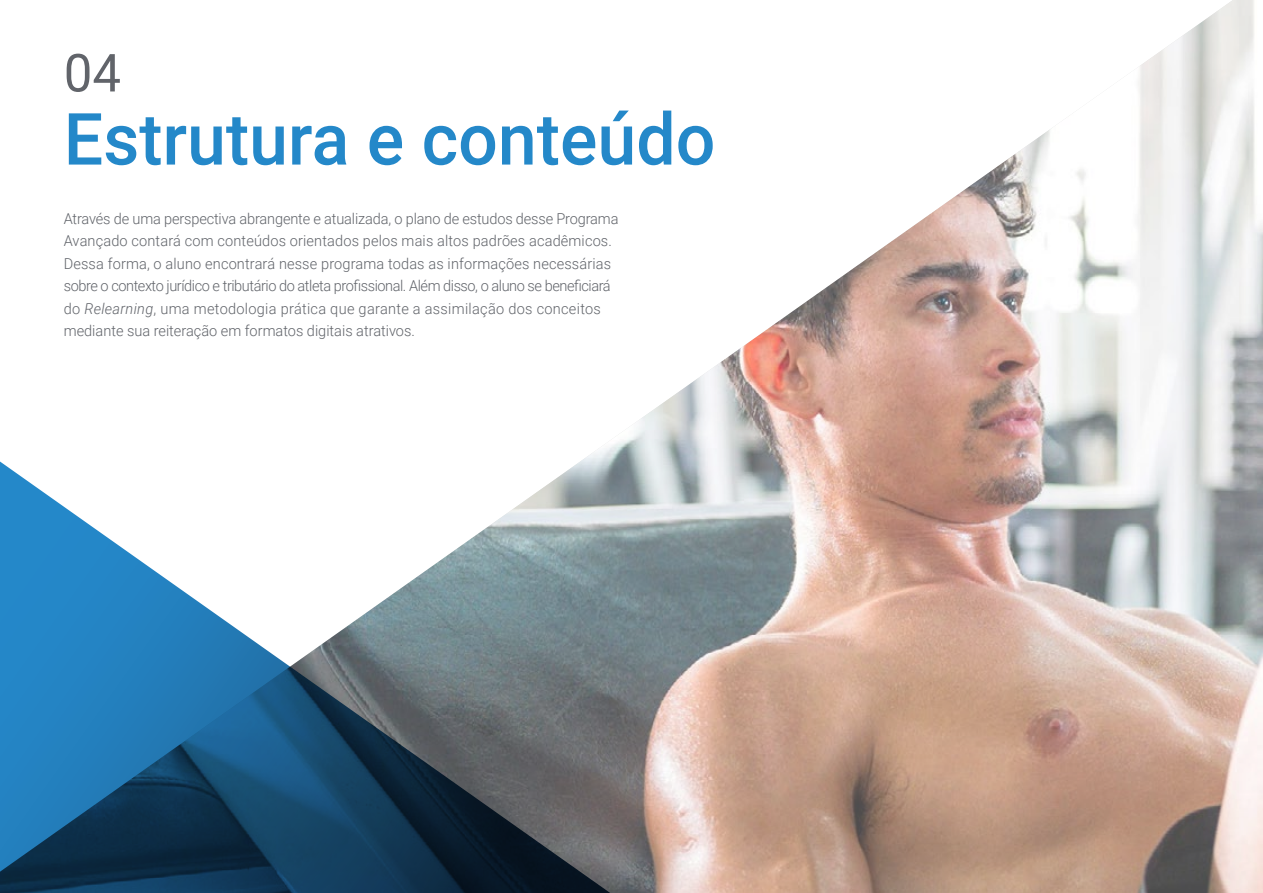
<style>
.page{position:relative;width:1263px;height:893px;background:#fff}
.page>*{position:absolute;margin:0;border:0;box-sizing:border-box;transform-origin:0 0}
.t1{font:500 72px "Roboto";color:#2488c9}
.t2{font:52.5px "Roboto";color:#61646a}
.t3{font:300 15px/22.5px "Roboto";color:#61646a}
.s1{font-style:italic}
</style>
<div class="page">
<img style="left:612px;top:0;width:651px;height:893px">
<svg style="left:0;top:446px;width:640px;height:447px"></svg>
<h2 class="t2" style="left:64px;top:36px;width:59px">04</h2>
<h1 class="t1" style="left:64px;top:89px;width:653px">Estrutura e conteúdo</h1>
<p class="t3" style="left:64px;top:207px;width:556px">Através de uma perspectiva abrangente e atualizada, o plano de estudos desse Programa Avançado contará com conteúdos orientados pelos mais altos padrões acadêmicos.<br>Dessa forma, o aluno encontrará nesse programa todas as informações necessárias sobre o contexto jurídico e tributário do atleta profissional. Além disso, o aluno se beneficiará do <span class="s1">Relearning</span>, uma metodologia prática que garante a assimilação dos conceitos mediante sua reiteração em formatos digitais atrativos.</p>
</div>
